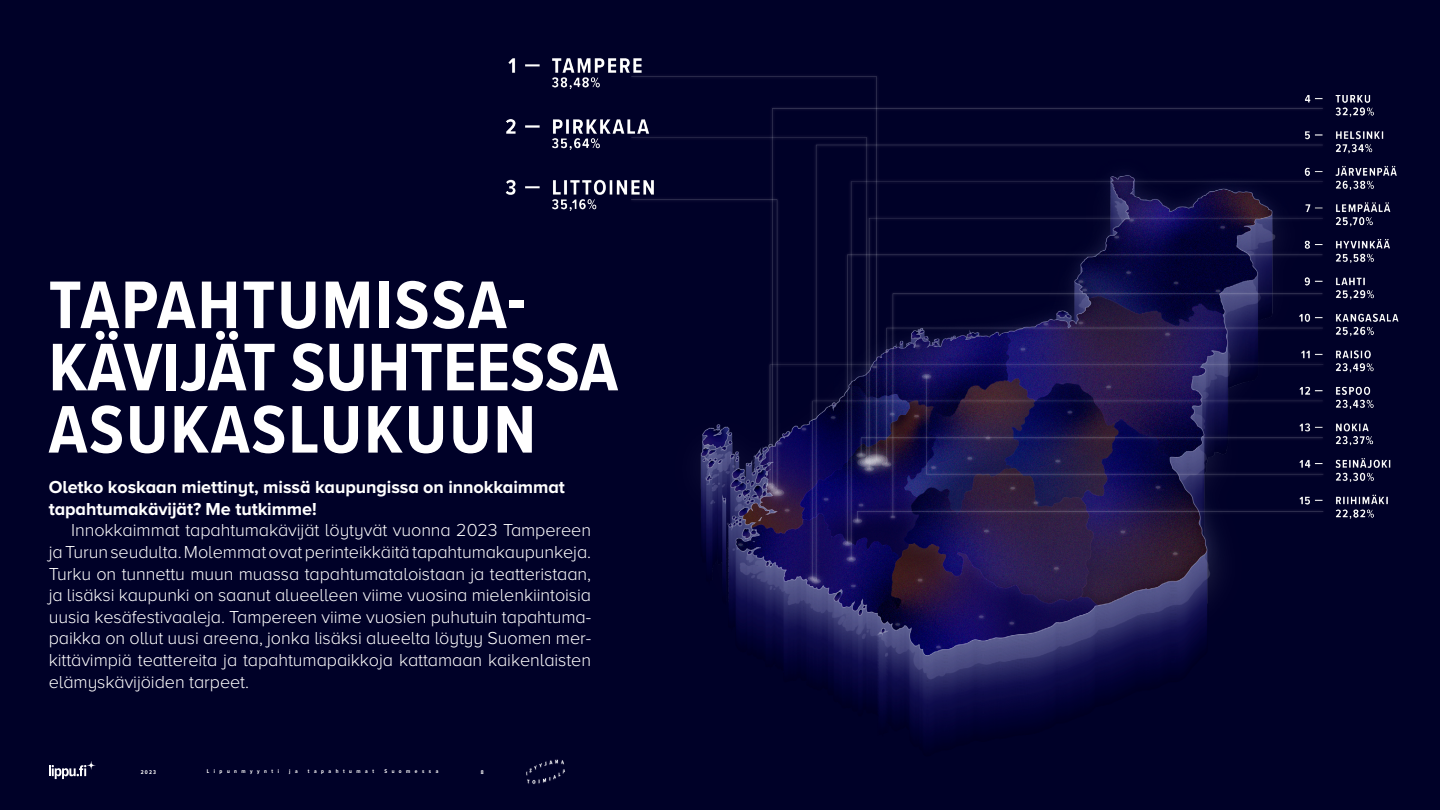
<style>
.page{position:relative;width:1440px;height:810px;background:#000128}
.page>*{position:absolute;margin:0;border:0;box-sizing:border-box;transform-origin:0 0}
.t1{font:700 69.75px/62.2px "Proxima Nova Cond";letter-spacing:.025em;color:#fff}
.Leipis_sisennys{font:300 18px/21.6px "Proxima Nova A";letter-spacing:-.005em;color:#fff;text-align:justify}
.t2{font:700 18px/21.6px "Proxima Nova A";letter-spacing:-.005em;color:#fff}
.t3{font:700 5.62px "Proxima Nova Cond";letter-spacing:.8em;color:#fff}
</style>
<div class="page">
<img style="left:505px;top:58px;width:894px;height:727px">
<svg style="left:49px;top:761px;width:46px;height:18px"></svg>
<svg style="left:525px;top:759px;width:41px;height:25px"></svg>
<p class="t1" style="left:49px;top:272px;width:571px">TAPAHTUMISSA-<br>KÄVIJÄT SUHTEESSA<br>ASUKASLUKUUN</p>
<p class="t2" style="left:49px;top:476px;width:518px">Oletko koskaan miettinyt, missä kaupungissa on innokkaimmat tapahtumakävijät? Me tutkimme!</p>
<p class="Leipis_sisennys" style="left:49px;top:519px;width:544px;text-indent:22px">Innokkaimmat tapahtumakävijät löytyvät vuonna 2023 Tampereen ja Turun seudulta. Molemmat ovat perinteikkäitä tapahtumakaupunkeja.<br>Turku on tunnettu muun muassa tapahtumataloistaan ja teatteristaan, ja lisäksi kaupunki on saanut alueelleen viime vuosina mielenkiintoisia uusia kesäfestivaaleja. Tampereen viime vuosien puhutuin tapahtuma&shy;paikka on ollut uusi areena, jonka lisäksi alueelta löytyy Suomen mer&shy;kittävimpiä teattereita ja tapahtumapaikkoja kattamaan kaikenlaisten elämyskävijöiden tarpeet.</p>
<p class="t3" style="left:141px;top:768px;width:17px">2023</p>
<p class="t3" style="left:207px;top:767px;width:74px">Lipunmyynti</p>
<p class="t3" style="left:289px;top:767px;width:10px">j a</p>
<p class="t3" style="left:308px;top:767px;width:68px">tapahtumat</p>
<p class="t3" style="left:384px;top:767px;width:56px">Suomessa</p>
<p class="t3" style="left:481px;top:768px;width:4px">8</p>
</div>
